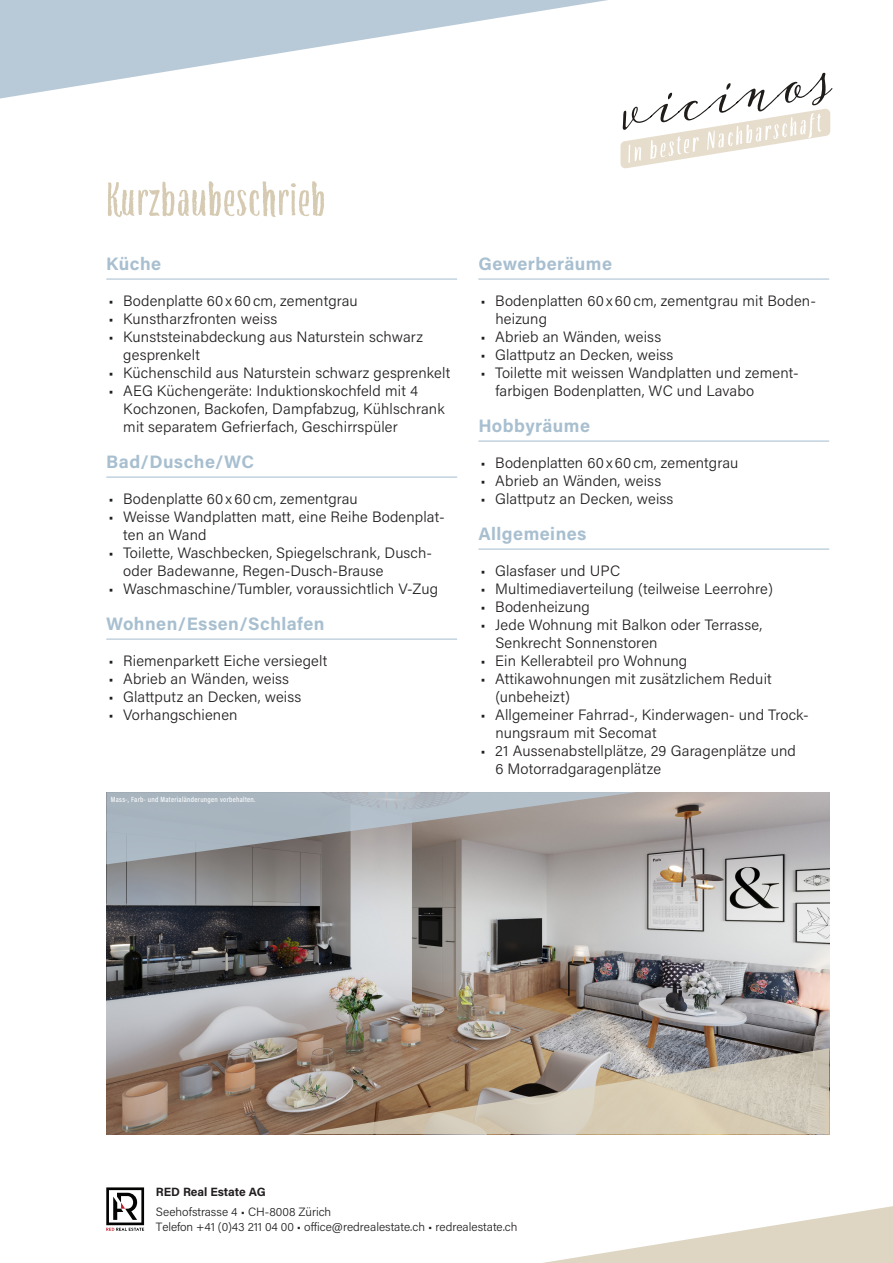
<style>
.page{position:relative;width:893px;height:1263px;background:#fff}
.page>*{position:absolute;margin:0;border:0;box-sizing:border-box;transform-origin:0 0}
.Titel{font:condensed 52.5px "ATS Cond";letter-spacing:.02em;color:#d6cbb2}
.Zwischentitel{font:700 18px "Acumin Pro";letter-spacing:.025em;color:#a8bfd0}
.t1{font:300 15px/18px "Acumin Pro";letter-spacing:.01em;color:#231f20}
.t2{font:300 12px/14.4px "Acumin Pro";color:#231f20}
.t3{font:700 12px "Acumin Pro";letter-spacing:-.005em;color:#231f20}
.t4{font:500 7.5px "Acumin Pro Cond";letter-spacing:.04em;color:#fff}
</style>
<div class="page">
<svg style="left:0;top:0;width:608px;height:99px"></svg>
<svg style="left:543px;top:1206px;width:350px;height:57px"></svg>
<hr style="left:106px;top:279px;width:351px;height:1px;background:#a8bfd0">
<hr style="left:106px;top:477px;width:351px;height:1px;background:#a8bfd0">
<hr style="left:106px;top:639px;width:351px;height:1px;background:#a8bfd0">
<hr style="left:478px;top:279px;width:351px;height:1px;background:#a8bfd0">
<hr style="left:478px;top:441px;width:351px;height:1px;background:#a8bfd0">
<hr style="left:478px;top:549px;width:351px;height:1px;background:#a8bfd0">
<img style="left:106px;top:792px;width:723px;height:342px">
<svg style="left:299px;top:1048px;width:530px;height:86px;background:#b6a794"></svg>
<svg style="left:106px;top:792px;width:531px;height:72px;background:#a0a2a5"></svg>
<svg style="left:106px;top:1187px;width:38px;height:44px"></svg>
<svg style="left:620px;top:73px;width:212px;height:95px"></svg>
<p class="Titel" style="left:106px;top:170px;width:221px">Kurzbaubeschrieb</p>
<p class="Zwischentitel" style="left:106px;top:251px;width:56px">Küche</p>
<p class="t1" style="left:108px;top:291px;width:251px">• Bodenplatte 60 x 60 cm, zementgrau</p>
<p class="t1" style="left:108px;top:309px;width:170px">• Kunstharzfronten weiss</p>
<p class="t1" style="left:123px;top:327px;width:301px;text-indent:-15px">• Kunststeinabdeckung aus Naturstein schwarz gesprenkelt</p>
<p class="t1" style="left:108px;top:363px;width:343px">• Küchenschild aus Naturstein schwarz gesprenkelt</p>
<p class="t1" style="left:123px;top:381px;width:323px;text-indent:-15px">• AEG Küchengeräte: Induktionskochfeld mit 4<br>Kochzonen, Backofen, Dampfabzug, Kühlschrank mit separatem Gefrierfach, Geschirrspüler</p>
<p class="Zwischentitel" style="left:106px;top:449px;width:150px">Bad/Dusche/WC</p>
<p class="t1" style="left:108px;top:489px;width:251px">• Bodenplatte 60 x 60 cm, zementgrau</p>
<p class="t1" style="left:123px;top:507px;width:323px;text-indent:-15px">• Weisse Wandplatten matt, eine Reihe Bodenplat&shy;ten an Wand</p>
<p class="t1" style="left:123px;top:543px;width:310px;text-indent:-15px">• Toilette, Waschbecken, Spiegelschrank, Dusch&shy;oder Badewanne, Regen-Dusch-Brause</p>
<p class="t1" style="left:108px;top:579px;width:331px">• Waschmaschine/Tumbler, voraussichtlich V-Zug</p>
<p class="Zwischentitel" style="left:106px;top:611px;width:220px">Wohnen/Essen/Schlafen</p>
<p class="t1" style="left:108px;top:651px;width:220px">• Riemenparkett Eiche versiegelt</p>
<p class="t1" style="left:108px;top:669px;width:182px">• Abrieb an Wänden, weiss</p>
<p class="t1" style="left:108px;top:687px;width:194px">• Glattputz an Decken, weiss</p>
<p class="t1" style="left:108px;top:705px;width:131px">• Vorhangschienen</p>
<p class="t4" style="left:111px;top:794px;width:146px">Mass-, Farb- und Materialänderungen vorbehalten.</p>
<p class="Zwischentitel" style="left:478px;top:251px;width:135px">Gewerberäume</p>
<p class="t1" style="left:495px;top:291px;width:322px;text-indent:-15px">• Bodenplatten 60 x 60 cm, zementgrau mit Boden&shy;heizung</p>
<p class="t1" style="left:480px;top:327px;width:182px">• Abrieb an Wänden, weiss</p>
<p class="t1" style="left:480px;top:345px;width:194px">• Glattputz an Decken, weiss</p>
<p class="t1" style="left:495px;top:363px;width:305px;text-indent:-15px">• Toilette mit weissen Wandplatten und zement&shy;farbigen Bodenplatten, WC und Lavabo</p>
<p class="Zwischentitel" style="left:478px;top:413px;width:113px">Hobbyräume</p>
<p class="t1" style="left:480px;top:453px;width:259px">• Bodenplatten 60 x 60 cm, zementgrau</p>
<p class="t1" style="left:480px;top:471px;width:182px">• Abrieb an Wänden, weiss</p>
<p class="t1" style="left:480px;top:489px;width:194px">• Glattputz an Decken, weiss</p>
<p class="Zwischentitel" style="left:478px;top:521px;width:110px">Allgemeines</p>
<p class="t1" style="left:480px;top:561px;width:141px">• Glasfaser und UPC</p>
<p class="t1" style="left:480px;top:579px;width:294px">• Multimediaverteilung (teilweise Leerrohre)</p>
<p class="t1" style="left:480px;top:597px;width:111px">• Bodenheizung</p>
<p class="t1" style="left:495px;top:615px;width:268px;text-indent:-15px">• Jede Wohnung mit Balkon oder Terrasse,<br>Senkrecht Sonnenstoren</p>
<p class="t1" style="left:480px;top:651px;width:208px">• Ein Kellerabteil pro Wohnung</p>
<p class="t1" style="left:495px;top:669px;width:278px;text-indent:-15px">• Attikawohnungen mit zusätzlichem Reduit (unbeheizt)</p>
<p class="t1" style="left:495px;top:705px;width:315px;text-indent:-15px">• Allgemeiner Fahrrad-, Kinderwagen- und Trock&shy;nungsraum mit Secomat</p>
<p class="t1" style="left:495px;top:741px;width:302px;text-indent:-15px">• 21 Aussenabstellplätze, 29 Garagenplätze und<br>6 Motorradgaragenplätze</p>
<p class="t3" style="left:156px;top:1183px;width:111px">RED Real Estate AG</p>
<p class="t2" style="left:156px;top:1204px;width:363px">Seehofstrasse 4 • CH-8008 Zürich<br>Telefon +41 (0)43 211 04 00 • office@redrealestate.ch • redrealestate.ch</p>
</div>
